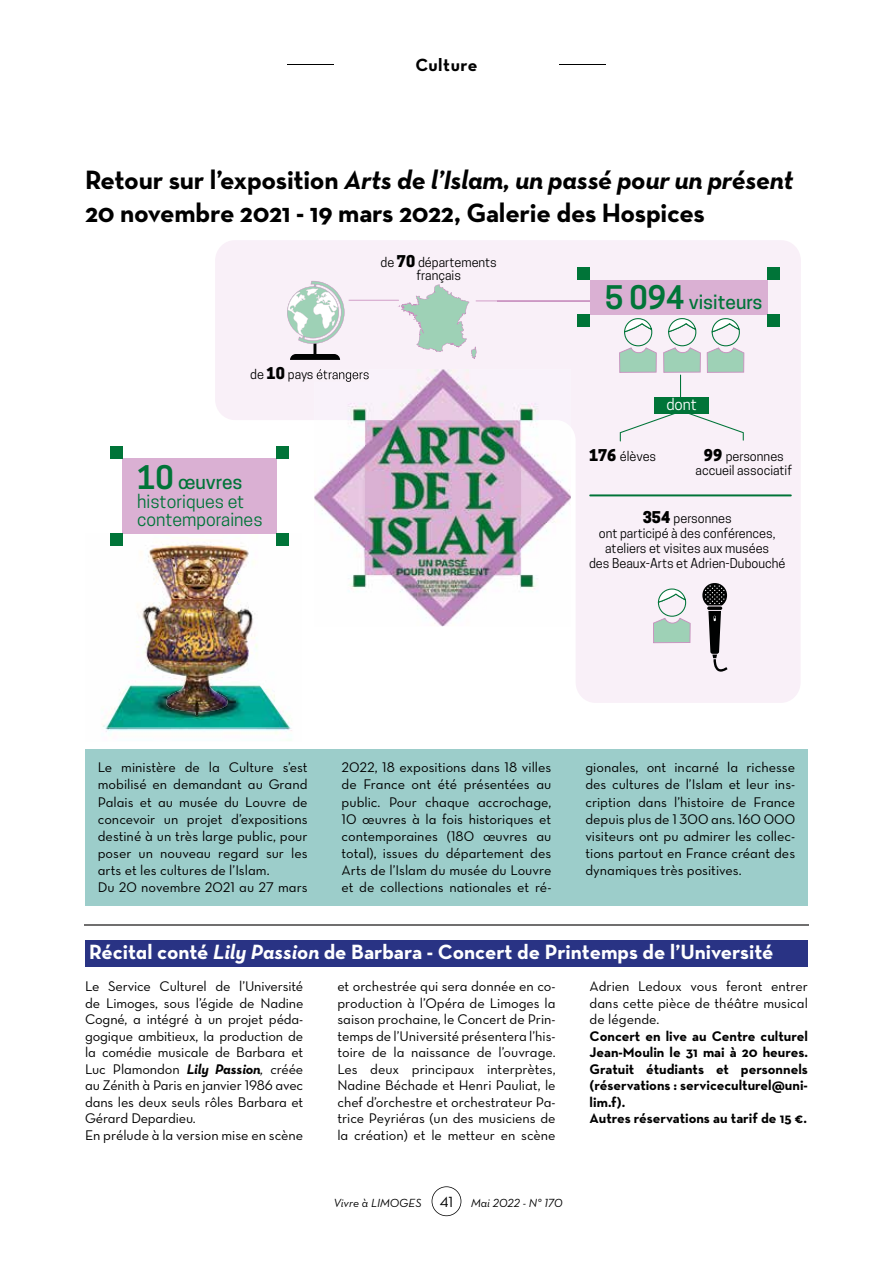
<style>
.page{position:relative;width:893px;height:1263px;background:#fff}
.page>*{position:absolute;margin:0;border:0;box-sizing:border-box;transform-origin:0 0}
.t1{font:700 27px/33px "Neutra Text";letter-spacing:-.01em;color:#000}
.t2{font:700 21px "Neutra Text";color:#fff}
.t3{font:500 19.05px "Cooper Hewitt";color:#007438}
.t4{font:18px "Neutra Text Bold Alt";letter-spacing:.03em;color:#000}
.t5{font:17.85px/17.9px "Cooper Hewitt";color:#007438}
.t6{font:15.3px "Cooper Hewitt";color:#fff}
.t7{font:14.25px/17.1px "Neutra Text Book Alt";letter-spacing:-.005em;color:#000;text-align:justify}
.t8{font:700 14.25px/16.5px "Neutra Text";color:#000}
.t9{font:12.75px/15.3px "Cooper Hewitt";color:#000;text-align:center}
.t10{font:12px "Neutra Text Book Italic Alt";color:#000}
.s1{font-style:italic}
.s2{font-weight:600;font-size:30.45px}
.s3{font-weight:800;font-size:15.3px}
.s4{font-family:"Neutra Text Bold Alt";font-weight:400}
.s5{font-family:"Neutra Text";font-weight:700;font-style:italic}
.s6{font-family:"Neutra Text Book Italic Alt"}
.s7{font-family:"Neutra Text Book Alt";font-size:15px}
</style>
<div class="page">
<svg style="left:215px;top:240px;width:586px;height:463px;fill:#f9f0f8"></svg>
<div style="left:289px;top:369px;width:25px;height:13px;background:#f9f0f8"></div>
<div style="left:590px;top:280px;width:177px;height:34px;background:#dab0d3"></div>
<svg style="left:619px;top:318px;width:38px;height:55px"></svg>
<svg style="left:653px;top:588px;width:38px;height:55px"></svg>
<svg style="left:707px;top:318px;width:37px;height:55px"></svg>
<img style="left:102px;top:534px;width:199px;height:200px">
<div style="left:122px;top:458px;width:154px;height:75px;background:#dab0d3"></div>
<svg style="left:707px;top:606px;width:15px;height:4px"></svg>
<svg style="left:702px;top:583px;width:25px;height:22px"></svg>
<svg style="left:708px;top:611px;width:19px;height:61px"></svg>
<svg style="left:663px;top:318px;width:38px;height:79px"></svg>
<svg style="left:620px;top:411px;width:124px;height:30px"></svg>
<div style="left:654px;top:397px;width:55px;height:16px;background:#007438"></div>
<hr style="left:476px;top:300px;width:115px;height:1px;background:#dab0d3">
<hr style="left:349px;top:300px;width:50px;height:1px;background:#dab0d3">
<hr style="left:589px;top:494px;width:203px;height:2px;background:#007438">
<div style="left:110px;top:446px;width:12px;height:12px;background:#007438"></div>
<div style="left:578px;top:268px;width:12px;height:12px;background:#007438"></div>
<div style="left:767px;top:268px;width:12px;height:12px;background:#007438"></div>
<div style="left:767px;top:315px;width:12px;height:12px;background:#007438"></div>
<div style="left:578px;top:315px;width:12px;height:12px;background:#007438"></div>
<div style="left:276px;top:446px;width:12px;height:12px;background:#007438"></div>
<div style="left:276px;top:533px;width:12px;height:13px;background:#007438"></div>
<div style="left:110px;top:533px;width:12px;height:13px;background:#007438"></div>
<img style="left:107px;top:686px;width:182px;height:41px">
<svg style="left:287px;top:281px;width:57px;height:79px"></svg>
<svg style="left:397px;top:284px;width:79px;height:75px"></svg>
<img style="left:314px;top:427px;width:257px;height:199px">
<img style="left:314px;top:369px;width:257px;height:58px">
<img style="left:314px;top:369px;width:55px;height:13px">
<div style="left:85px;top:940px;width:723px;height:26px;background:#293384"></div>
<div style="left:85px;top:749px;width:723px;height:157px;background:#9ccdca"></div>
<hr style="left:84px;top:924px;width:725px;height:1px;background:#706f6f">
<hr style="left:287px;top:64px;width:47px;height:1px;background:#000">
<hr style="left:559px;top:64px;width:47px;height:1px;background:#000">
<svg style="left:432px;top:1186px;width:29px;height:30px"></svg>
<p class="t4" style="left:415px;top:54px;width:64px">Culture</p>
<h1 class="t1" style="left:85px;top:163px;width:710px">Retour sur l’exposition <span class="s1">Arts de l’Islam, un passé pour un présent<br></span>20 novembre 2021 - 19 mars 2022, Galerie des Hospices</h1>
<h3 class="t3" style="left:137px;top:470px;width:107px"><span class="s2">10</span> œuvres</h3>
<p class="t5" style="left:137px;top:492px;width:127px">historiques et contemporaines</p>
<p class="t9" style="left:380px;top:256px;width:118px;line-height:12.8px">de <span class="s3">70</span> départements français</p>
<h3 class="t3" style="left:605px;top:291px;width:159px"><span class="s2">5 094</span> visiteurs</h3>
<p class="t6" style="left:666px;top:396px;width:32px">dont</p>
<p class="t9" style="left:589px;top:449px;width:69px"><span class="s3">176</span> élèves</p>
<p class="t9" style="left:696px;top:449px;width:98px;line-height:14px"><span class="s3">99</span> personnes accueil associatif</p>
<p class="t9" style="left:589px;top:510px;width:198px"><span class="s3">354</span> personnes<br>ont participé à des conférences, ateliers et visites aux musées<br>des Beaux-Arts et Adrien-Dubouché</p>
<p class="t7" style="left:98px;top:759px;width:211px;text-align:left">Le ministère de la Culture s’est mobilisé en demandant au Grand<br>Palais et au musée du Louvre de concevoir un projet d’expositions destiné à un très large public, pour poser un nouveau regard sur les arts et les cultures de l’Islam.<br>Du 20 novembre 2021 au 27 mars</p>
<p class="t7" style="left:342px;top:759px;width:211px">2022, 18 expositions dans 18 villes de France ont été présentées au public. Pour chaque accrochage, 10 œuvres à la fois historiques et contemporaines (180 œuvres au total), issues du département des Arts de l’Islam du musée du Louvre et de collections nationales et ré-</p>
<p class="t7" style="left:585px;top:759px;width:211px">gionales, ont incarné la richesse des cultures de l’Islam et leur ins&shy;cription dans l’histoire de France depuis plus de 1 300 ans. 160 000 visiteurs ont pu admirer les collec&shy;tions partout en France créant des dynamiques très positives.</p>
<h2 class="t2" style="left:89px;top:939px;width:686px"><span class="s4">Récital conté</span> <span class="s1">Lily Passion</span> de Barbara - Concert de Printemps de l’Université</h2>
<p class="t7" style="left:85px;top:978px;width:220px;line-height:16.5px;text-align:left">Le Service Culturel de l’Université de Limoges, sous l’égide de Nadine Cogné, a intégré à un projet péda&shy;gogique ambitieux, la production de la comédie musicale de Barbara et Luc Plamondon <span class="s5">Lily Passion</span><span class="s6">, c</span>réée au Zénith à Paris en janvier 1986 avec dans les deux seuls rôles Barbara et Gérard Depardieu.<br>En prélude à la version mise en scène</p>
<p class="t7" style="left:337px;top:978px;width:220px;line-height:16.5px">et orchestrée qui sera donnée en co&shy;production à l’Opéra de Limoges la saison prochaine, le Concert de Prin&shy;temps de l’Université présentera l’his&shy;toire de la naissance de l’ouvrage.<br>Les deux principaux interprètes, Nadine Béchade et Henri Pauliat, le chef d’orchestre et orchestrateur Pa&shy;trice Peyriéras (un des musiciens de la création) et le metteur en scène</p>
<p class="t7" style="left:590px;top:978px;width:220px;line-height:16.5px">Adrien Ledoux vous feront entrer dans cette pièce de théâtre musical de légende.</p>
<p class="t8" style="left:590px;top:1027px;width:220px">Concert en live au Centre culturel<br>Jean-Moulin le 31 mai à 20 heures.<br>Gratuit étudiants et personnels (réservations : serviceculturel@uni&shy;lim.f).<br>Autres réservations au tarif de 15 €.</p>
<p class="t10" style="left:334px;top:1195px;width:230px">Vivre à LIMOGES <span class="s7">41</span> Mai 2022 - N° 170</p>
</div>
